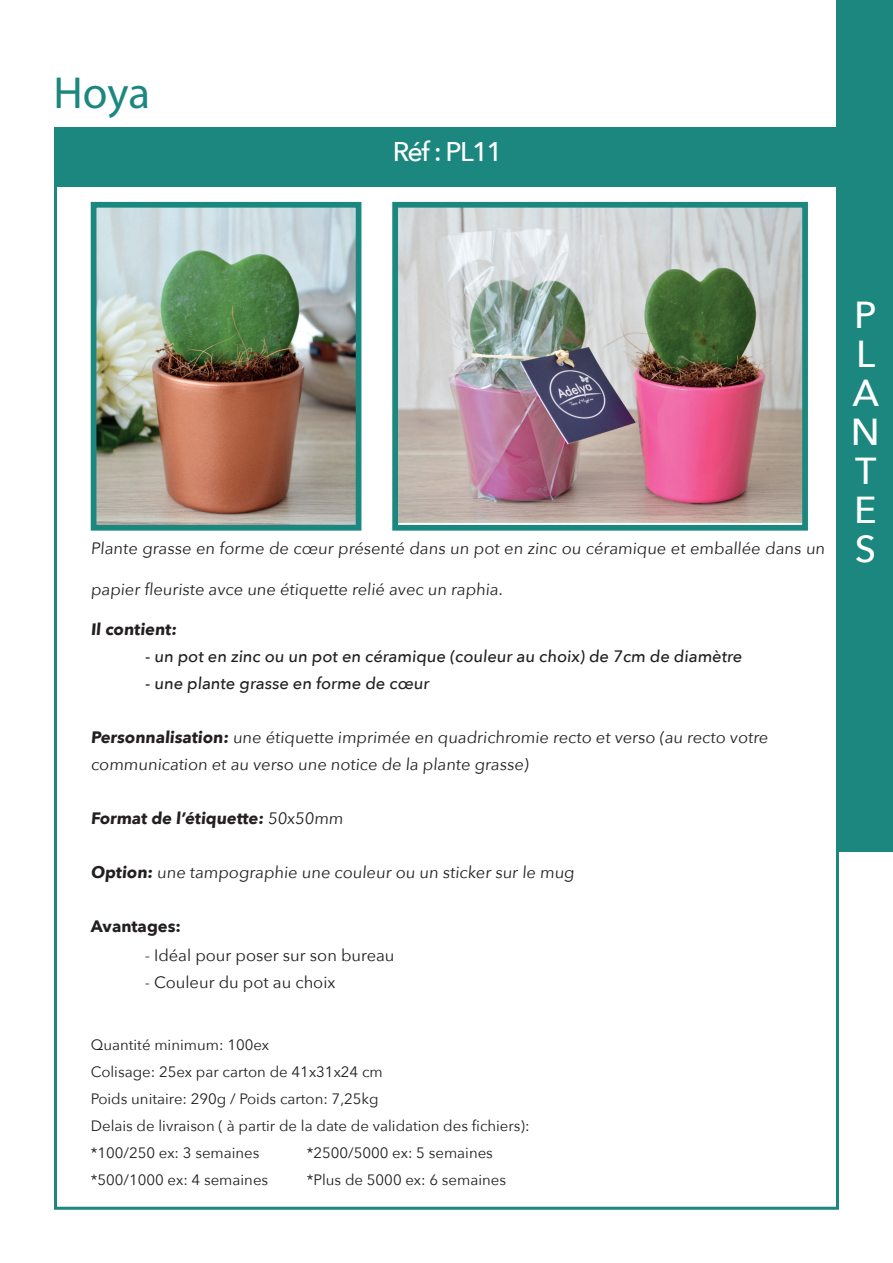
<style>
.page{position:relative;width:893px;height:1263px;background:#fff}
.page>*{position:absolute;margin:0;border:0;box-sizing:border-box;transform-origin:0 0}
.t1{font:45px "Myriad Pro";color:#1b877f}
.t2{font:500 37.5px/39px "Avenir Next";color:#fff;text-align:justify}
.t3{font:500 27px "Avenir Next";letter-spacing:-.06em;color:#fff}
.t4{font:16.5px/27px "Avenir Next";color:#231f20}
.t5{font:500 16.5px "Avenir Next";color:#231f20}
.t6{font:700 16.5px "Avenir Next";color:#231f20}
.t7{font:15px/27px "Avenir Next";color:#231f20}
.s1{font-weight:700}
.s2{font-weight:400}
</style>
<div class="page">
<div style="left:837px;top:0;width:56px;height:851px;background:#1b877f"></div>
<div style="left:54px;top:128px;width:785px;height:59px;background:#1b877f"></div>
<img style="left:98px;top:209px;width:256px;height:315px">
<div style="left:91px;top:202px;width:270px;height:329px;border:6px solid #1b877f"></div>
<img style="left:399px;top:209px;width:402px;height:313px">
<div style="left:392px;top:202px;width:416px;height:329px;border:6px solid #1b877f"></div>
<h1 class="t1" style="left:54px;top:65px;width:98px">Hoya</h1>
<h3 class="t3" style="left:393px;top:129px;width:111px">Réf : PL11</h3>
<p class="t4" style="left:91px;top:534px;width:738px">Plante grasse en forme de cœur présenté dans un pot en zinc ou céramique et emballée dans un</p>
<p class="t4" style="left:91px;top:575px;width:416px">papier fleuriste avce une étiquette relié avec un raphia.</p>
<p class="t6" style="left:91px;top:615px;width:90px">Il contient:</p>
<p class="t5" style="left:145px;top:643px;width:601px">- un pot en zinc ou un pot en céramique (couleur au choix) de 7cm de diamètre</p>
<p class="t5" style="left:145px;top:670px;width:288px">- une plante grasse en forme de cœur</p>
<p class="t4" style="left:91px;top:723px;width:681px"><span class="s1">Personnalisation:</span> une étiquette imprimée en quadrichromie recto et verso (au recto votre communication et au verso une notice de la plante grasse)</p>
<p class="t6" style="left:91px;top:804px;width:256px">Format de l’étiquette: <span class="s2">50x50mm</span></p>
<p class="t4" style="left:91px;top:858px;width:487px"><span class="s1">Option:</span> une tampographie une couleur ou un sticker sur le mug</p>
<p class="t6" style="left:91px;top:912px;width:92px">Avantages:</p>
<p class="t4" style="left:145px;top:941px;width:251px">- Idéal pour poser sur son bureau</p>
<p class="t4" style="left:145px;top:968px;width:192px">- Couleur du pot au choix</p>
<p class="t7" style="left:91px;top:1030px;width:440px">Quantité minimum: 100ex<br>Colisage: 25ex par carton de 41x31x24 cm<br>Poids unitaire: 290g / Poids carton: 7,25kg<br>Delais de livraison ( à partir de la date de validation des fichiers): *100/250 ex: 3 semaines</p>
<p class="t7" style="left:307px;top:1138px;width:188px">*2500/5000 ex: 5 semaines</p>
<p class="t7" style="left:91px;top:1165px;width:179px">*500/1000 ex: 4 semaines</p>
<p class="t7" style="left:307px;top:1165px;width:201px">*Plus de 5000 ex: 6 semaines</p>
<h2 class="t2" style="left:851px;top:294px;width:30px">P L A N T E S</h2>
</div>
